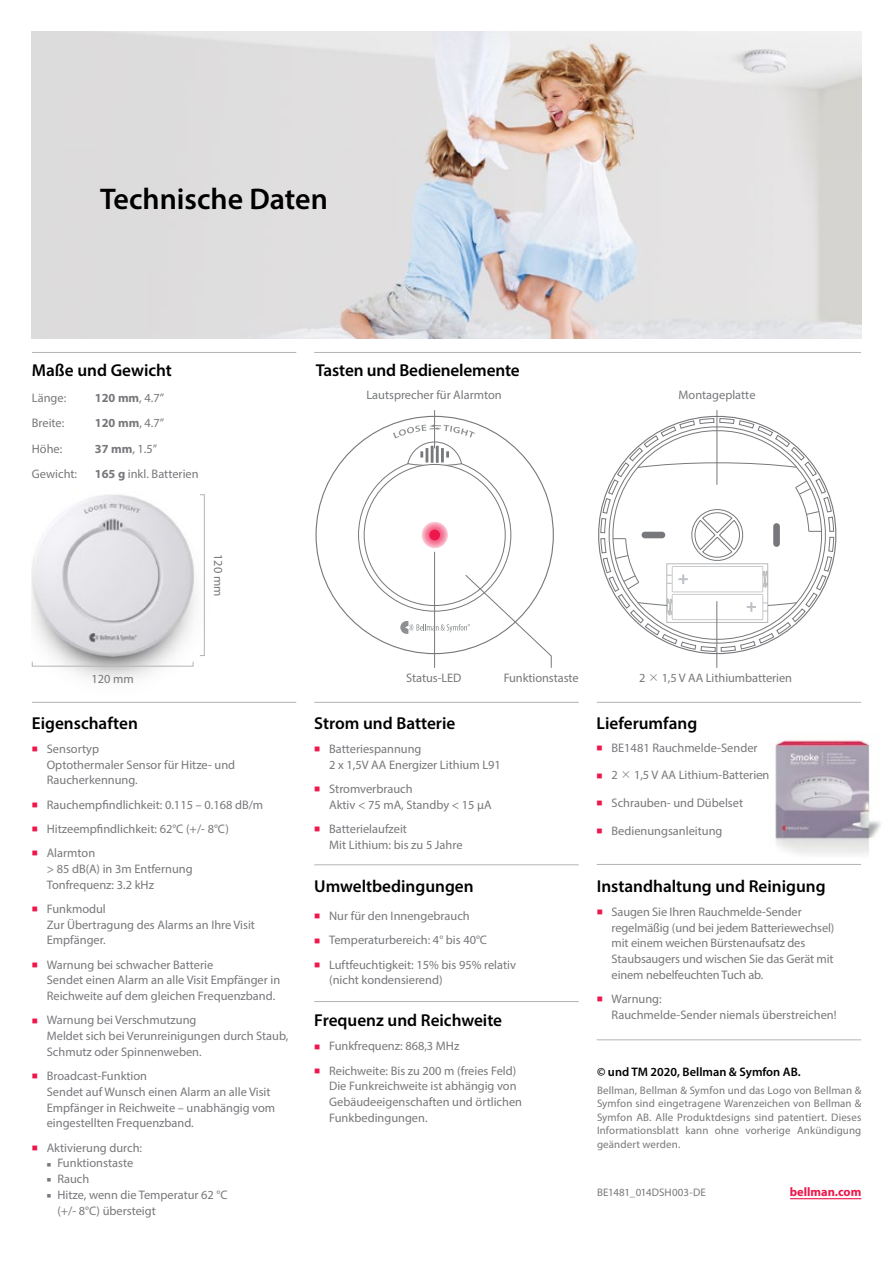
<style>
.page{position:relative;width:893px;height:1263px;background:#fff}
.page>*{position:absolute;margin:0;border:0;box-sizing:border-box;transform-origin:0 0}
.t1{font:600 30px "Myriad Pro";color:#000}
.t2{font:600 17.25px "Myriad Pro";color:#000}
.t3{font:12.3px/15.8px "Myriad Pro";color:#77787b}
.t4{font:600 12.3px "Myriad Pro";color:#000}
.t5{font:700 12.3px "Myriad Pro";color:#77787b}
.t6{font:700 12.3px "Myriad Pro";color:#ed174c}
.t7{font:10.95px/13.5px "Myriad Pro";letter-spacing:.01em;color:#77787b;text-align:justify}
.s1{font-weight:400}
.s2{font-weight:700}
.s3{color:#ed174c}
</style>
<div class="page">
<svg style="left:421px;top:522px;width:27px;height:26px"></svg>
<svg style="left:598px;top:416px;width:238px;height:238px"></svg>
<svg style="left:601px;top:418px;width:233px;height:234px"></svg>
<div style="left:429px;top:530px;width:11px;height:10px;background:#ed174c;border-radius:50%"></div>
<svg style="left:393px;top:424px;width:82px;height:43px"></svg>
<img style="left:32px;top:494px;width:163px;height:186px">
<hr style="left:790px;top:1198px;width:71px;height:1px;background:#ed174c">
<div style="left:32px;top:661px;width:161px;height:5px;border:1px solid #b1b4b6"></div>
<hr style="left:314px;top:702px;width:265px;height:1px;background:#b1b4b6">
<hr style="left:597px;top:702px;width:264px;height:1px;background:#b1b4b6">
<hr style="left:32px;top:702px;width:264px;height:1px;background:#b1b4b6">
<hr style="left:314px;top:1001px;width:265px;height:1px;background:#b1b4b6">
<hr style="left:32px;top:352px;width:264px;height:1px;background:#b1b4b6">
<hr style="left:314px;top:352px;width:547px;height:1px;background:#b1b4b6">
<div style="left:199px;top:494px;width:6px;height:162px;border:1px solid #b1b4b6"></div>
<img style="left:32px;top:32px;width:829px;height:306px">
<hr style="left:717px;top:601px;width:1px;height:67px;background:#77787b">
<svg style="left:400px;top:575px;width:152px;height:93px"></svg>
<hr style="left:434px;top:410px;width:1px;height:38px;background:#77787b">
<hr style="left:434px;top:552px;width:1px;height:116px;background:#77787b">
<hr style="left:717px;top:410px;width:1px;height:75px;background:#77787b">
<img style="left:775px;top:740px;width:106px;height:115px">
<hr style="left:314px;top:864px;width:265px;height:1px;background:#b1b4b6">
<hr style="left:597px;top:864px;width:264px;height:1px;background:#b1b4b6">
<hr style="left:597px;top:1039px;width:264px;height:1px;background:#b1b4b6">
<h1 class="t1" style="left:100px;top:179px;width:229px">Technische Daten</h1>
<h2 class="t2" style="left:32px;top:359px;width:142px">Maße und Gewicht</h2>
<p class="t3" style="left:32px;top:389px;width:36px">Länge:</p>
<p class="t5" style="left:95px;top:389px;width:71px">120 mm<span class="s1">, 4.7”</span></p>
<p class="t3" style="left:32px;top:415px;width:34px">Breite:</p>
<p class="t5" style="left:95px;top:415px;width:71px">120 mm<span class="s1">, 4.7”</span></p>
<p class="t3" style="left:32px;top:440px;width:32px">Höhe:</p>
<p class="t3" style="left:95px;top:440px;width:64px"><span class="s2">37 mm</span>, 1.5”</p>
<p class="t3" style="left:32px;top:466px;width:47px">Gewicht:</p>
<p class="t3" style="left:95px;top:466px;width:105px"><span class="s2">165 g</span> inkl. Batterien</p>
<p class="t3" style="left:226px;top:554px;width:44px;rotate:90deg">120 mm</p>
<h2 class="t2" style="left:316px;top:359px;width:205px">Tasten und Bedienelemente</h2>
<p class="t3" style="left:366px;top:387px;width:137px">Lautsprecher für Alarmton</p>
<p class="t3" style="left:678px;top:387px;width:79px">Montageplatte</p>
<p class="t3" style="left:92px;top:670px;width:44px">120 mm</p>
<h2 class="t2" style="left:32px;top:712px;width:107px">Eigenschaften</h2>
<p class="t3" style="left:47px;top:740px;width:190px;text-indent:-15px"><span class="s3">■</span> Sensortyp<br>Optothermaler Sensor für Hitze- und<br>Raucherkennung.</p>
<p class="t3" style="left:32px;top:796px;width:233px"><span class="s3">■</span> Rauchempfindlichkeit: 0.115 – 0.168 dB/m</p>
<p class="t3" style="left:32px;top:821px;width:198px"><span class="s3">■</span> Hitzeempfindlichkeit: 62°C (+/- 8°C)</p>
<p class="t3" style="left:47px;top:845px;width:147px;text-indent:-15px"><span class="s3">■</span> Alarmton<br>&gt; 85 dB(A) in 3m Entfernung<br>Tonfrequenz: 3.2 kHz</p>
<p class="t3" style="left:47px;top:901px;width:210px;text-indent:-15px"><span class="s3">■</span> Funkmodul<br>Zur Übertragung des Alarms an Ihre Visit<br>Empfänger.</p>
<p class="t3" style="left:47px;top:956px;width:235px;text-indent:-15px"><span class="s3">■</span> Warnung bei schwacher Batterie<br>Sendet einen Alarm an alle Visit Empfänger in<br>Reichweite auf dem gleichen Frequenzband.</p>
<p class="t3" style="left:47px;top:1012px;width:243px;text-indent:-15px"><span class="s3">■</span> Warnung bei Verschmutzung<br>Meldet sich bei Verunreinigungen durch Staub,<br>Schmutz oder Spinnenweben.</p>
<p class="t3" style="left:47px;top:1068px;width:230px;text-indent:-15px"><span class="s3">■</span> Broadcast-Funktion<br>Sendet auf Wunsch einen Alarm an alle Visit Empfänger in Reichweite – unabhängig vom eingestellten Frequenzband.</p>
<p class="t3" style="left:32px;top:1139px;width:112px"><span class="s3">■</span> Aktivierung durch:</p>
<p class="t3" style="left:47px;top:1155px;width:88px">■ Funktionstaste</p>
<p class="t3" style="left:47px;top:1171px;width:44px">■ Rauch</p>
<p class="t3" style="left:57px;top:1187px;width:172px;text-indent:-11px">■ Hitze, wenn die Temperatur 62 °C (+/- 8°C) übersteigt</p>
<p class="t3" style="left:406px;top:669px;width:57px">Status-LED</p>
<p class="t3" style="left:504px;top:669px;width:77px">Funktionstaste</p>
<p class="t3" style="left:639px;top:670px;width:8px">2</p>
<p class="t3" style="left:662px;top:670px;width:132px">1,5 V AA Lithiumbatterien</p>
<h2 class="t2" style="left:314px;top:712px;width:143px">Strom und Batterie</h2>
<p class="t3" style="left:329px;top:740px;width:173px;text-indent:-15px"><span class="s3">■</span> Batteriespannung<br>2 x 1,5V AA Energizer Lithium L91</p>
<p class="t3" style="left:329px;top:780px;width:164px;text-indent:-15px"><span class="s3">■</span> Stromverbrauch<br>Aktiv &lt; 75 mA, Standby &lt; 15 μA</p>
<p class="t3" style="left:329px;top:821px;width:135px;text-indent:-15px"><span class="s3">■</span> Batterielaufzeit<br>Mit Lithium: bis zu 5 Jahre</p>
<h2 class="t2" style="left:314px;top:875px;width:161px">Umweltbedingungen</h2>
<p class="t3" style="left:314px;top:908px;width:157px"><span class="s3">■</span> Nur für den Innengebrauch</p>
<p class="t3" style="left:314px;top:932px;width:174px"><span class="s3">■</span> Temperaturbereich: 4° bis 40°C</p>
<p class="t3" style="left:329px;top:956px;width:188px;text-indent:-15px"><span class="s3">■</span> Luftfeuchtigkeit: 15% bis 95% relativ (nicht kondensierend)</p>
<h2 class="t2" style="left:314px;top:1009px;width:189px">Frequenz und Reichweite</h2>
<p class="t3" style="left:314px;top:1038px;width:147px"><span class="s3">■</span> Funkfrequenz: 868,3 MHz</p>
<p class="t3" style="left:329px;top:1062px;width:194px;text-indent:-15px"><span class="s3">■</span> Reichweite: Bis zu 200 m (freies Feld)<br>Die Funkreichweite ist abhängig von Gebäudeeigenschaften und örtlichen Funkbedingungen.</p>
<h2 class="t2" style="left:597px;top:712px;width:102px">Lieferumfang</h2>
<p class="t3" style="left:597px;top:740px;width:162px"><span class="s3">■</span> BE1481 Rauchmelde-Sender</p>
<p class="t3" style="left:597px;top:767px;width:23px"><span class="s3">■</span> 2</p>
<p class="t3" style="left:634px;top:767px;width:137px">1,5 V AA Lithium-Batterien</p>
<p class="t3" style="left:597px;top:795px;width:148px"><span class="s3">■</span> Schrauben- und Dübelset</p>
<p class="t3" style="left:597px;top:822px;width:127px"><span class="s3">■</span> Bedienungsanleitung</p>
<h2 class="t2" style="left:597px;top:875px;width:230px">Instandhaltung und Reinigung</h2>
<p class="t3" style="left:612px;top:903px;width:224px;text-indent:-15px"><span class="s3">■</span> Saugen Sie Ihren Rauchmelde-Sender regelmäßig (und bei jedem Batteriewechsel) mit einem weichen Bürstenaufsatz des Staubsaugers und wischen Sie das Gerät mit einem nebelfeuchten Tuch ab.</p>
<p class="t3" style="left:612px;top:991px;width:227px;text-indent:-15px"><span class="s3">■</span> Warnung:<br>Rauchmelde-Sender niemals überstreichen!</p>
<p class="t4" style="left:597px;top:1064px;width:205px">© und TM 2020, Bellman &amp; Symfon AB.</p>
<p class="t7" style="left:597px;top:1083px;width:266px">Bellman, Bellman &amp; Symfon und das Logo von Bellman &amp; Symfon sind eingetragene Warenzeichen von Bellman &amp; Symfon AB. Alle Produktdesigns sind patentiert. Dieses Informationsblatt kann ohne vorherige Ankündigung geändert werden.</p>
<p class="t7" style="left:597px;top:1185px;width:110px">BE1481_014DSH003-DE</p>
<p class="t6" style="left:790px;top:1184px;width:73px">bellman.com</p>
</div>
